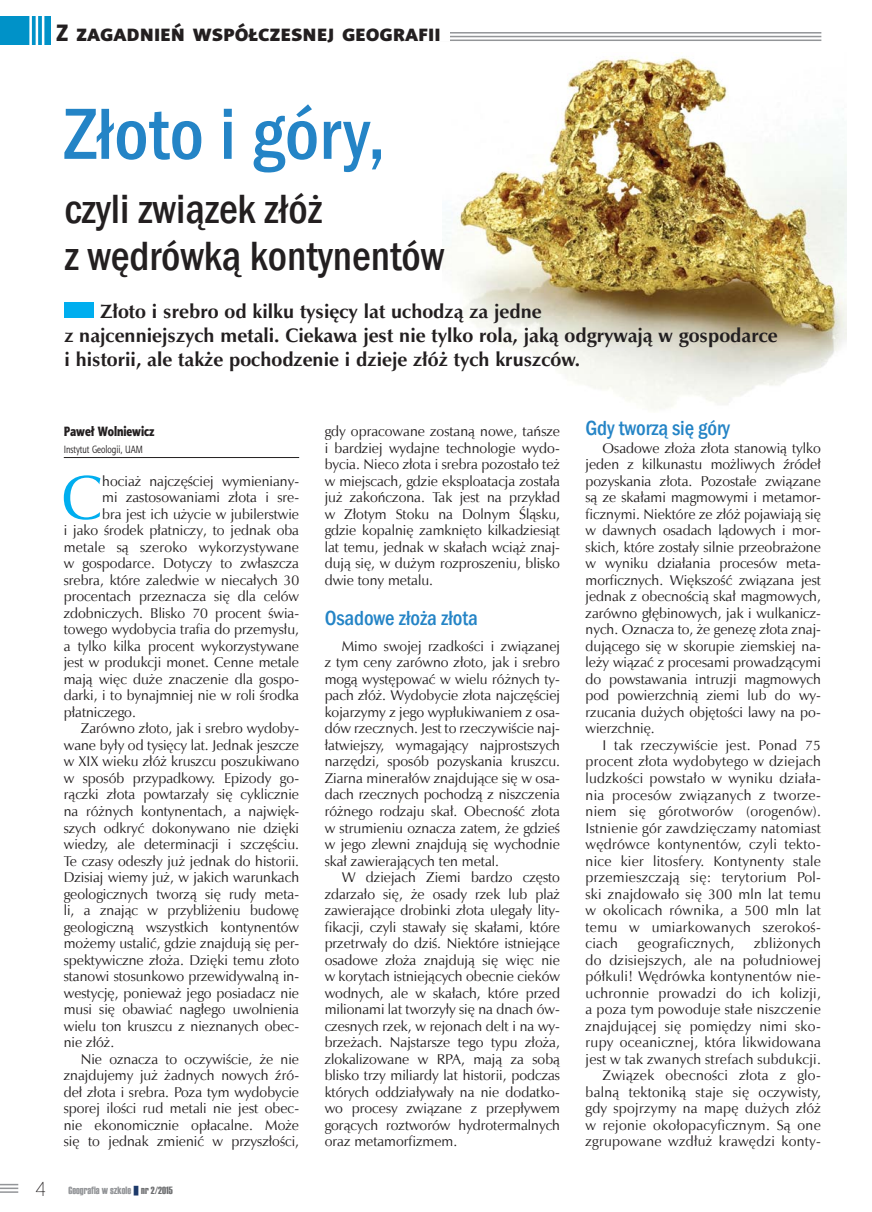
<style>
.page{position:relative;width:872px;height:1212px;background:#fff}
.page>*{position:absolute;margin:0;border:0;box-sizing:border-box;transform-origin:0 0}
.t1{font:500 condensed 75px "Franklin Gothic";color:#2484c6}
.t2{font:62.55px "Zapf Humnst EU";color:#00aeef}
.t3{font:500 condensed 42px/46.5px "Franklin Gothic";color:#231f20}
.t4{font:24px "Naomi Sans EFN Heavy";color:#231f20}
.t5{font:500 condensed 21px "Franklin Gothic";letter-spacing:-.005em;color:#2484c6}
.t6{font:700 19.5px/24px "Zapf Humnst EU";color:#231f20}
.t7{font:14.25px/16.5px "Zapf Humnst EU";color:#231f20;text-align:justify}
.t8{font:14.25px/16.5px "Zapf Humnst EU";letter-spacing:.02em;color:#231f20;text-align:right}
.t9{font:13.5px "Aerton Cnd EFN Black";color:#231f20}
.t10{font:10.5px "Haettenschweiler";color:#939598}
.t11{font:10.5px "Aerton Cnd EFN";color:#231f20}
.s1{font-family:"Swis 721 Th EU";font-size:21px;color:#231f20}
.s2{color:#6d6e70}
</style>
<div class="page">
<hr style="left:396px;top:32px;width:425px;height:2px;background:#939598">
<hr style="left:396px;top:36px;width:425px;height:1px;background:#939598">
<hr style="left:396px;top:40px;width:425px;height:1px;background:#939598">
<div style="left:52px;top:16px;width:397px;height:25px;background:#fff"></div>
<div style="left:1px;top:16px;width:50px;height:28px;background:#0092c8"></div>
<hr style="left:42px;top:11px;width:2px;height:43px;background:#fff">
<hr style="left:36px;top:11px;width:2px;height:43px;background:#fff">
<hr style="left:29px;top:11px;width:3px;height:43px;background:#fff">
<svg style="left:1px;top:1184px;width:17px;height:9px"></svg>
<img style="left:442px;top:52px;width:404px;height:358px">
<hr style="left:64px;top:457px;width:235px;height:1px;background:#231f20">
<div style="left:64px;top:302px;width:30px;height:16px;background:#00aeef"></div>
<h3 class="t4" style="left:56px;top:24px;width:386px">Z ZAGADNIEŃ WSPÓŁCZESNEJ GEOGRAFII</h3>
<h1 class="t1" style="left:64px;top:90px;width:322px">Złoto i góry,</h1>
<h3 class="t3" style="left:64px;top:185px;width:381px">czyli związek złóż<br>z wędrówką kontynentów</h3>
<h3 class="t6" style="left:64px;top:299px;width:715px;text-indent:36px">Złoto i srebro od kilku tysięcy lat uchodzą za jedne<br>z najcenniejszych metali. Ciekawa jest nie tylko rola, jaką odgrywają w gospodarce i historii, ale także pochodzenie i dzieje złóż tych kruszców.</h3>
<p class="t9" style="left:64px;top:426px;width:92px">Paweł Wolniewicz</p>
<p class="t11" style="left:64px;top:445px;width:80px">Instytut Geologii, UAM</p>
<h2 class="t2" style="left:61px;top:459px;width:43px">C</h2>
<p class="t7" style="left:102px;top:473px;width:198px">hociaż najczęściej wymieniany-</p>
<p class="t7" style="left:102px;top:489px;width:198px">mi zastosowaniami złota i sre-</p>
<p class="t7" style="left:102px;top:506px;width:198px">bra jest ich użycie w jubilerstwie</p>
<p class="t7" style="left:64px;top:522px;width:237px">i jako środek płatniczy, to jednak oba</p>
<p class="t7" style="left:64px;top:539px;width:237px">metale są szeroko wykorzystywane</p>
<p class="t7" style="left:64px;top:555px;width:237px">w gospodarce. Dotyczy to zwłaszcza</p>
<p class="t7" style="left:64px;top:572px;width:237px">srebra, które zaledwie w niecałych 30</p>
<p class="t7" style="left:64px;top:588px;width:237px">procentach przeznacza się dla celów</p>
<p class="t7" style="left:64px;top:605px;width:237px">zdobniczych. Blisko 70 procent świa-</p>
<p class="t7" style="left:64px;top:621px;width:237px">towego wydobycia trafia do przemysłu,</p>
<p class="t7" style="left:64px;top:638px;width:237px">a tylko kilka procent wykorzystywane</p>
<p class="t7" style="left:64px;top:654px;width:237px">jest w produkcji monet. Cenne metale</p>
<p class="t7" style="left:64px;top:671px;width:237px">mają więc duże znaczenie dla gospo-</p>
<p class="t7" style="left:64px;top:687px;width:237px">darki, i to bynajmniej nie w roli środka</p>
<p class="t7" style="left:64px;top:704px;width:74px">płatniczego.</p>
<p class="t7" style="left:81px;top:720px;width:220px">Zarówno złoto, jak i srebro wydoby-</p>
<p class="t7" style="left:64px;top:737px;width:237px">wane były od tysięcy lat. Jednak jeszcze</p>
<p class="t7" style="left:64px;top:753px;width:237px">w XIX wieku złóż kruszcu poszukiwano</p>
<p class="t7" style="left:64px;top:770px;width:237px">w sposób przypadkowy. Epizody go-</p>
<p class="t7" style="left:64px;top:786px;width:237px">rączki złota powtarzały się cyklicznie</p>
<p class="t7" style="left:64px;top:803px;width:237px">na różnych kontynentach, a najwięk-</p>
<p class="t7" style="left:64px;top:819px;width:237px">szych odkryć dokonywano nie dzięki</p>
<p class="t7" style="left:64px;top:836px;width:237px">wiedzy, ale determinacji i szczęściu.</p>
<p class="t7" style="left:64px;top:852px;width:237px">Te czasy odeszły już jednak do historii.</p>
<p class="t7" style="left:64px;top:869px;width:237px">Dzisiaj wiemy już, w jakich warunkach</p>
<p class="t7" style="left:64px;top:885px;width:237px">geologicznych tworzą się rudy meta-</p>
<p class="t7" style="left:64px;top:902px;width:237px">li, a znając w przybliżeniu budowę</p>
<p class="t7" style="left:64px;top:918px;width:237px">geologiczną wszystkich kontynentów</p>
<p class="t7" style="left:64px;top:935px;width:237px">możemy ustalić, gdzie znajdują się per-</p>
<p class="t7" style="left:64px;top:951px;width:237px">spektywiczne złoża. Dzięki temu złoto</p>
<p class="t7" style="left:64px;top:968px;width:237px">stanowi stosunkowo przewidywalną in-</p>
<p class="t7" style="left:64px;top:984px;width:237px">westycję, ponieważ jego posiadacz nie</p>
<p class="t7" style="left:64px;top:1001px;width:237px">musi się obawiać nagłego uwolnienia</p>
<p class="t7" style="left:64px;top:1017px;width:237px">wielu ton kruszcu z nieznanych obec-</p>
<p class="t7" style="left:64px;top:1034px;width:52px">nie złóż.</p>
<p class="t7" style="left:81px;top:1050px;width:220px">Nie oznacza to oczywiście, że nie</p>
<p class="t7" style="left:64px;top:1067px;width:237px">znajdujemy już żadnych nowych źró-</p>
<p class="t7" style="left:64px;top:1083px;width:237px">deł złota i srebra. Poza tym wydobycie</p>
<p class="t7" style="left:64px;top:1100px;width:237px">sporej ilości rud metali nie jest obec-</p>
<p class="t7" style="left:64px;top:1116px;width:237px">nie ekonomicznie opłacalne. Może</p>
<p class="t7" style="left:64px;top:1133px;width:237px">się to jednak zmienić w przyszłości,</p>
<p class="t10" style="left:35px;top:1184px;width:139px"><span class="s1">4</span> Geografia w szkole <span class="s2">nr 2/2015</span></p>
<p class="t7" style="left:325px;top:423px;width:237px">gdy opracowane zostaną nowe, tańsze i bardziej wydajne technologie wydo&shy;bycia. Nieco złota i srebra pozostało też w miejscach, gdzie eksploatacja została już zakończona. Tak jest na przykład w Złotym Stoku na Dolnym Śląsku, gdzie kopalnię zamknięto kilkadziesiąt lat temu, jednak w skałach wciąż znaj&shy;dują się, w dużym rozproszeniu, blisko dwie tony metalu.</p>
<h3 class="t5" style="left:325px;top:606px;width:155px">Osadowe złoża złota</h3>
<p class="t7" style="left:325px;top:638px;width:237px;text-indent:17px">Mimo swojej rzadkości i związanej z tym ceny zarówno złoto, jak i srebro mogą występować w wielu różnych ty&shy;pach złóż. Wydobycie złota najczęściej kojarzymy z jego wypłukiwaniem z osa&shy;dów rzecznych. Jest to rzeczywiście naj&shy;łatwiejszy, wymagający najprostszych narzędzi, sposób pozyskania kruszcu.<br>Ziarna minerałów znajdujące się w osa&shy;dach rzecznych pochodzą z niszczenia różnego rodzaju skał. Obecność złota w strumieniu oznacza zatem, że gdzieś w jego zlewni znajdują się wychodnie skał zawierających ten metal.</p>
<p class="t7" style="left:325px;top:869px;width:237px;text-indent:17px">W dziejach Ziemi bardzo często zdarzało się, że osady rzek lub plaż zawierające drobinki złota ulegały lity&shy;fikacji, czyli stawały się skałami, które przetrwały do dziś. Niektóre istniejące osadowe złoża znajdują się więc nie w korytach istniejących obecnie cieków wodnych, ale w skałach, które przed milionami lat tworzyły się na dnach ów&shy;czesnych rzek, w rejonach delt i na wy&shy;brzeżach. Najstarsze tego typu złoża, zlokalizowane w RPA, mają za sobą blisko trzy miliardy lat historii, podczas których oddziaływały na nie dodatko&shy;wo procesy związane z przepływem gorących roztworów hydrotermalnych oraz metamorfizmem.</p>
<h3 class="t5" style="left:585px;top:415px;width:146px">Gdy tworzą się góry</h3>
<p class="t7" style="left:585px;top:440px;width:237px;text-indent:17px">Osadowe złoża złota stanowią tylko jeden z kilkunastu możliwych źródeł pozyskania złota. Pozostałe związane są ze skałami magmowymi i metamor&shy;ficznymi. Niektóre ze złóż pojawiają się w dawnych osadach lądowych i mor&shy;skich, które zostały silnie przeobrażone w wyniku działania procesów meta&shy;morficznych. Większość związana jest jednak z obecnością skał magmowych, zarówno głębinowych, jak i wulkanicz&shy;nych. Oznacza to, że genezę złota znaj&shy;dującego się w skorupie ziemskiej na&shy;leży wiązać z procesami prowadzącymi do powstawania intruzji magmowych pod powierzchnią ziemi lub do wy&shy;rzucania dużych objętości lawy na po&shy;wierzchnię.</p>
<p class="t7" style="left:585px;top:737px;width:237px;text-indent:17px">I tak rzeczywiście jest. Ponad 75 procent złota wydobytego w dziejach ludzkości powstało w wyniku działa&shy;nia procesów związanych z tworze&shy;niem się górotworów (orogenów).<br>Istnienie gór zawdzięczamy natomiast wędrówce kontynentów, czyli tekto&shy;nice kier litosfery. Kontynenty stale przemieszczają się: terytorium Pol&shy;ski znajdowało się 300 mln lat temu w okolicach równika, a 500 mln lat temu w umiarkowanych szerokoś&shy;ciach</p>
<p class="t8" style="left:585px;top:935px;width:237px">zbliżonych<br>do dzisiejszych, ale na południowej półkuli! Wędrówka kontynentów nie&shy;uchronnie prowadzi do ich kolizji, a poza tym powoduje stałe niszczenie znajdującej się pomiędzy nimi sko&shy;rupy oceanicznej, która likwidowana jest w tak zwanych strefach subdukcji.<br>Związek obecności złota z glo&shy;balną tektoniką staje się oczywisty, gdy spojrzymy na mapę dużych złóż w rejonie okołopacyficznym. Są one zgrupowane wzdłuż krawędzi konty-</p>
<p class="t8" style="left:638px;top:935px;width:98px">geograficznych,</p>
</div>
